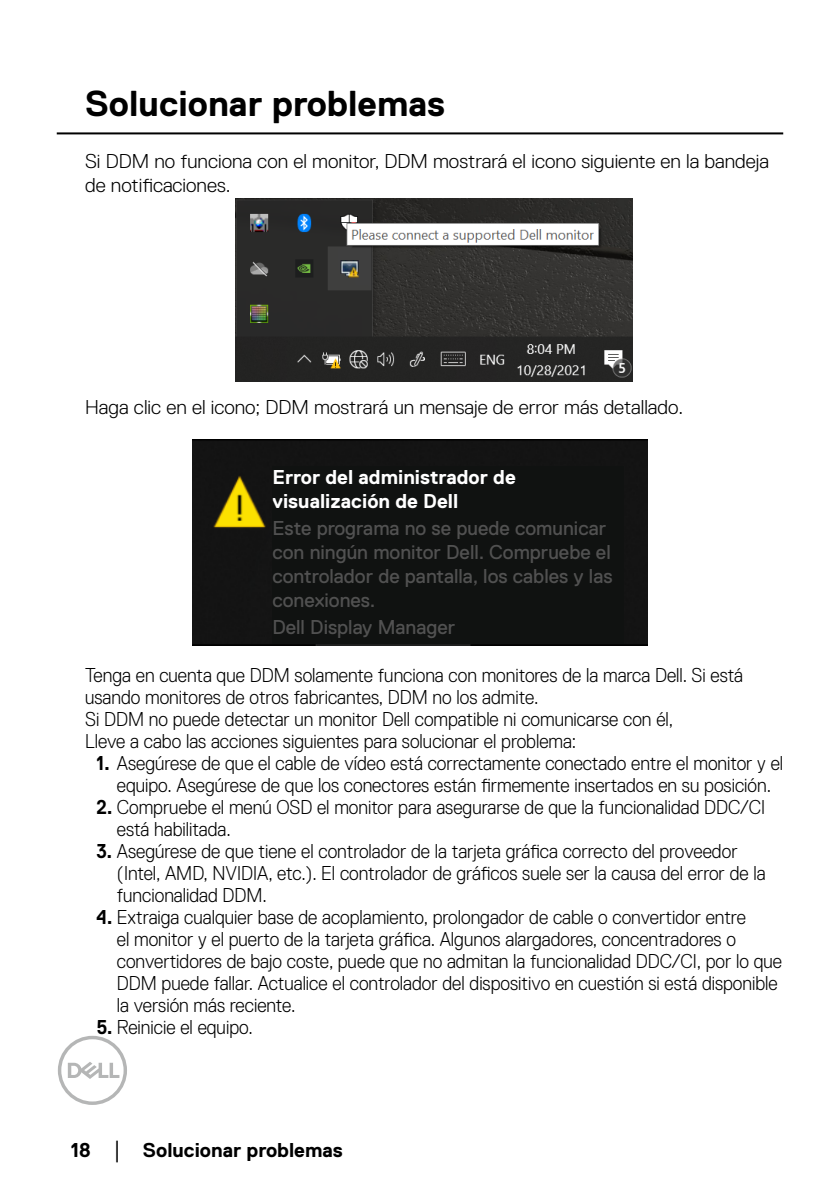
<style>
.page{position:relative;width:840px;height:1191px;background:#fff}
.page>*{position:absolute;margin:0;border:0;box-sizing:border-box;transform-origin:0 0}
.t1{font:700 36px "Dell Replica";color:#000}
.t2{font:300 20px/22px "Dell Replica";color:#000;scale:.92 1}
.t3{font:300 20px/24px "Dell Replica";color:#000}
.t4{font:20px/24px "Dell Replica";color:#515151}
.t5{font:700 20px/24px "Dell Replica";color:#fff}
.t6{font:700 20px "Dell Replica";color:#000}
.s1{font-weight:700}
.s2{font-family:"Times New Roman";font-weight:400;font-size:18px}
</style>
<div class="page">
<svg style="left:58px;top:1035px;width:69px;height:70px"></svg>
<hr style="left:57px;top:132px;width:725px;height:2px;background:#000">
<img style="left:235px;top:199px;width:397px;height:183px">
<img style="left:193px;top:439px;width:453px;height:206px">
<div style="left:272px;top:467px;width:352px;height:177px;background:#101211"></div>
<h1 class="t1" style="left:85px;top:83px;width:361px">Solucionar problemas</h1>
<p class="t3" style="left:85px;top:149px;width:685px">Si DDM no funciona con el monitor, DDM mostrará el icono siguiente en la bandeja de notificaciones.</p>
<p class="t3" style="left:85px;top:395px;width:599px">Haga clic en el icono; DDM mostrará un mensaje de error más detallado.</p>
<p class="t5" style="left:272px;top:465px;width:245px">Error del administrador de visualización de Dell</p>
<p class="t4" style="left:272px;top:516px;width:341px">Este programa no se puede comunicar con ningún monitor Dell. Compruebe el controlador de pantalla, los cables y las conexiones.</p>
<p class="t4" style="left:272px;top:614px;width:184px">Dell Display Manager</p>
<p class="t2" style="left:85px;top:664px;width:716px">Tenga en cuenta que DDM solamente funciona con monitores de la marca Dell. Si está usando monitores de otros fabricantes, DDM no los admite.<br>Si DDM no puede detectar un monitor Dell compatible ni comunicarse con él,<br>Lleve a cabo las acciones siguientes para solucionar el problema:</p>
<p class="t2" style="left:96px;top:752px;width:747px;text-align:center"><span class="s1">1.</span> Asegúrese de que el cable de vídeo está correctamente conectado entre el monitor y el equipo. Asegúrese de que los conectores están firmemente insertados en su posición.</p>
<p class="t2" style="left:117px;top:796px;width:706px;text-indent:-20px"><span class="s1">2.</span> Compruebe el menú OSD el monitor para asegurarse de que la funcionalidad DDC/CI está habilitada.</p>
<p class="t2" style="left:117px;top:840px;width:706px;text-indent:-20px"><span class="s1">3.</span> Asegúrese de que tiene el controlador de la tarjeta gráfica correcto del proveedor (Intel, AMD, NVIDIA, etc.). El controlador de gráficos suele ser la causa del error de la funcionalidad DDM.</p>
<p class="t2" style="left:117px;top:906px;width:724px;text-indent:-20px"><span class="s1">4.</span> Extraiga cualquier base de acoplamiento, prolongador de cable o convertidor entre<br>el monitor y el puerto de la tarjeta gráfica. Algunos alargadores, concentradores o convertidores de bajo coste, puede que no admitan la funcionalidad DDC/CI, por lo que DDM puede fallar. Actualice el controlador del dispositivo en cuestión si está disponible la versión más reciente.</p>
<p class="t2" style="left:96px;top:1016px;width:171px"><span class="s1">5.</span> Reinicie el equipo.</p>
<p class="t6" style="left:71px;top:1139px;width:273px">18 <span class="s2">│</span> Solucionar problemas</p>
</div>
